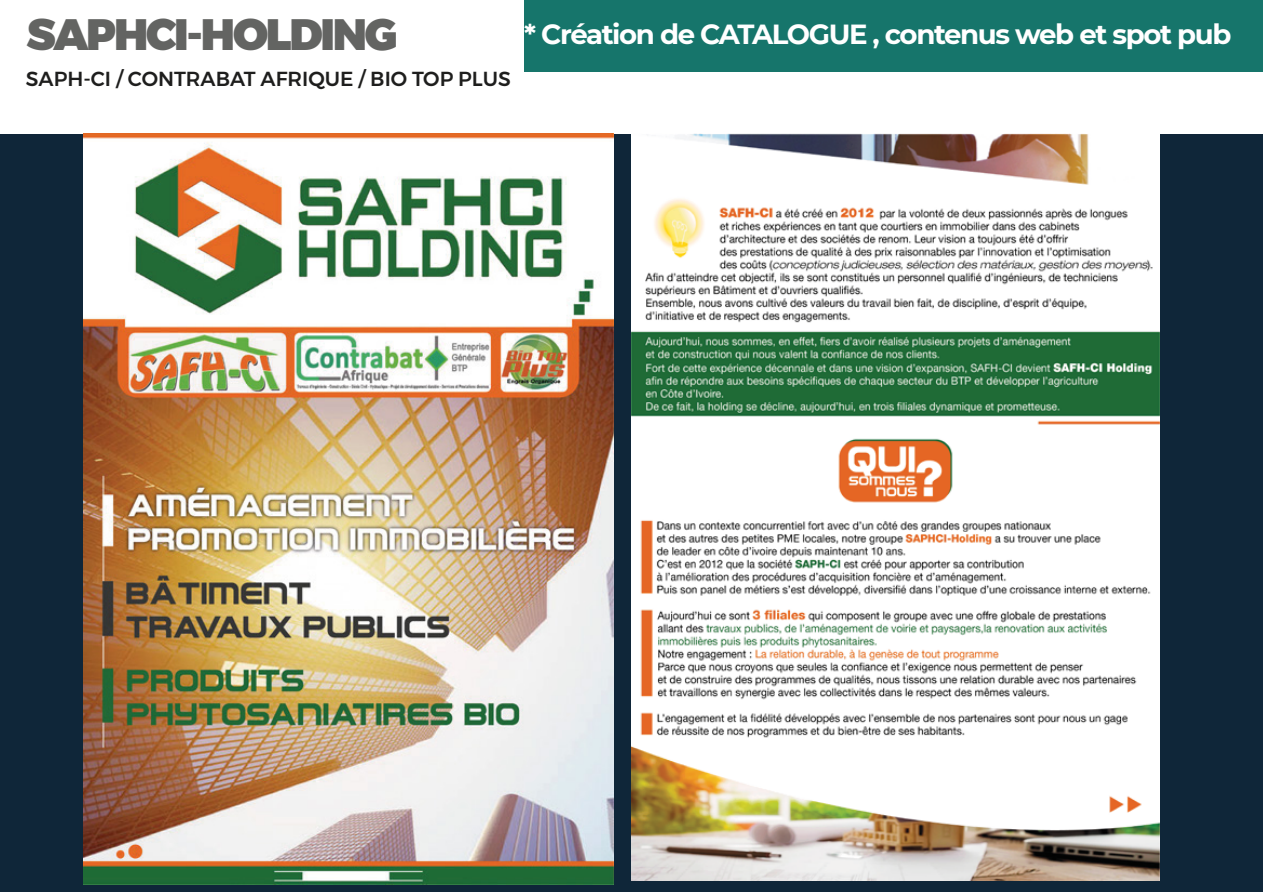
<style>
.page{position:relative;width:1263px;height:893px;background:#fff}
.page>*{position:absolute;margin:0;border:0;box-sizing:border-box;transform-origin:0 0}
.t1{font:900 43.8px "Gontserrat";letter-spacing:-.05em;color:#636462}
.t2{font:700 27.6px "Montserrat";letter-spacing:-.05em;color:#fff}
.t3{font:500 20.25px "Gontserrat";color:#1e1e1d}
</style>
<div class="page">
<div style="left:0;top:134px;width:1262px;height:758px;background:#0f2639"></div>
<div style="left:524px;top:0;width:739px;height:72px;background:#16756b"></div>
<img style="left:83px;top:134px;width:531px;height:750px">
<img style="left:631px;top:134px;width:529px;height:746px">
<h1 class="t1" style="left:26px;top:-2px;width:372px">SAPHCI-HOLDING</h1>
<p class="t2" style="left:524px;top:15px;width:709px">* Création de CATALOGUE , contenus web et spot pub</p>
<p class="t3" style="left:26px;top:63px;width:486px">SAPH-CI / CONTRABAT AFRIQUE / BIO TOP PLUS</p>
</div>
